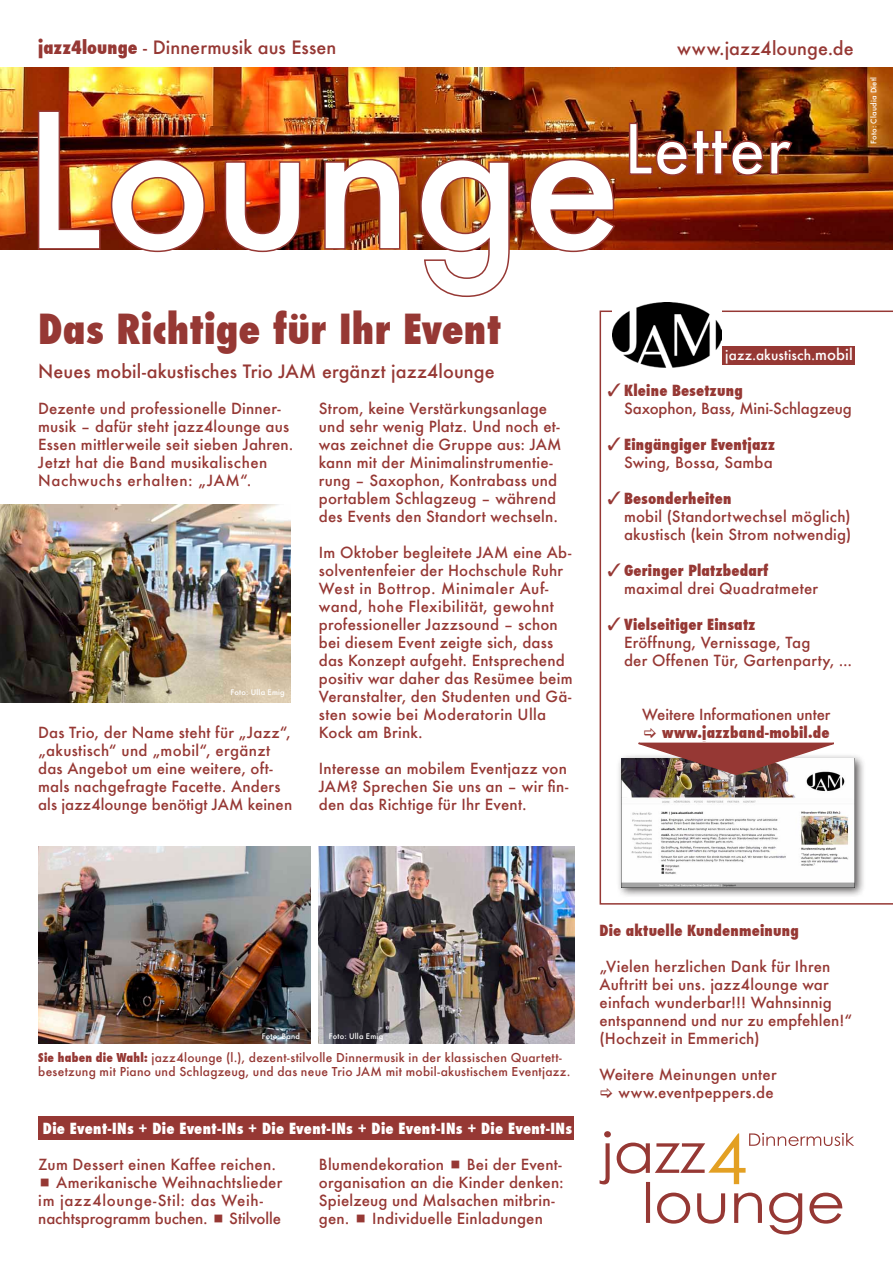
<style>
.page{position:relative;width:893px;height:1263px;background:#fff}
.page>*{position:absolute;margin:0;border:0;box-sizing:border-box;transform-origin:0 0}
.t1{font:800 condensed 40.5px "Futura";letter-spacing:.005em;color:#963834}
.t2{font:500 18px "Futura";letter-spacing:.005em;color:#963834}
.t3{font:500 15px/18px "Futura";letter-spacing:.015em;color:#963834}
.t4{font:500 15px/18px "Futura";letter-spacing:-.005em;color:#963834}
.t5{font:800 condensed 15px/18px "Futura";letter-spacing:.015em;color:#963834;text-align:right}
.t6{font:800 condensed 15px "Futura";letter-spacing:.02em;color:#fff}
.t7{font:500 15px "Futura";letter-spacing:.045em;color:#963834}
.t8{font:500 13.5px "Futura";letter-spacing:.01em;color:#fff}
.t9{font:500 12px/14.4px "Futura";letter-spacing:.025em;color:#963834}
.t10{font:500 7.5px "Futura";letter-spacing:.03em;color:#fff}
.s1{font-weight:800;font-stretch:condensed}
.s2{font-size:15px}
.s3{font-weight:500;font-stretch:normal}
</style>
<div class="page">
<svg style="left:600px;top:1131px;width:254px;height:103px"></svg>
<svg style="left:600px;top:310px;width:293px;height:595px"></svg>
<img style="left:319px;top:846px;width:255px;height:198px">
<img style="left:38px;top:846px;width:272px;height:198px">
<div style="left:719px;top:346px;width:136px;height:18px;background:#963834"></div>
<img style="left:0;top:504px;width:290px;height:198px">
<img style="left:612px;top:302px;width:110px;height:66px">
<div style="left:38px;top:1116px;width:536px;height:23px;background:#963834"></div>
<div style="left:616px;top:753px;width:249px;height:145px;background:#231f20;opacity:.75"></div>
<img style="left:621px;top:758px;width:234px;height:129px">
<div style="left:619px;top:698px;width:235px;height:43px;background:#fff"></div>
<img style="left:0;top:68px;width:893px;height:182px">
<img style="left:37px;top:110px;width:579px;height:187px">
<img style="left:628px;top:122px;width:165px;height:55px">
<svg style="left:621px;top:688px;width:222px;height:88px"></svg>
<p class="t2" style="left:38px;top:35px;width:300px"><span class="s1">jazz4lounge</span> - Dinnermusik aus Essen</p>
<p class="t2" style="left:677px;top:36px;width:178px">www.jazz4lounge.de</p>
<p class="t10" style="left:868px;top:144px;width:68px;rotate:-90deg">Foto: Claudia Dietl</p>
<h1 class="t1" style="left:38px;top:301px;width:464px">Das Richtige für Ihr Event</h1>
<p class="t2" style="left:38px;top:358px;width:458px">Neues mobil-akustisches Trio JAM ergänzt jazz4lounge</p>
<p class="t3" style="left:38px;top:399px;width:257px">Dezente und professionelle Dinner&shy;musik – dafür steht jazz4lounge aus Essen mittlerweile seit sieben Jahren.<br>Jetzt hat die Band musikalischen Nachwuchs erhalten: „JAM“.</p>
<p class="t10" style="left:231px;top:687px;width:56px">Foto: Ulla Emig</p>
<p class="t3" style="left:38px;top:723px;width:256px">Das Trio, der Name steht für „Jazz“, „akustisch“ und „mobil“, ergänzt das Angebot um eine weitere, oft&shy;mals nachgefragte Facette. Anders als jazz4lounge benötigt JAM keinen</p>
<p class="t3" style="left:319px;top:399px;width:244px">Strom, keine Verstärkungsanlage und sehr wenig Platz. Und noch et&shy;was zeichnet die Gruppe aus: JAM kann mit der Minimalinstrumentie&shy;rung – Saxophon, Kontrabass und portablem Schlagzeug – während des Events den Standort wechseln.</p>
<p class="t3" style="left:319px;top:543px;width:255px">Im Oktober begleitete JAM eine Ab&shy;solventenfeier der Hochschule Ruhr<br>West in Bottrop. Minimaler Auf&shy;wand, hohe Flexibilität, gewohnt professioneller Jazzsound – schon bei diesem Event zeigte sich, dass das Konzept aufgeht. Entsprechend positiv war daher das Resümee beim<br>Veranstalter, den Studenten und Gä&shy;sten sowie bei Moderatorin Ulla<br>Kock am Brink.</p>
<p class="t3" style="left:319px;top:759px;width:251px;text-align:justify">Interesse an mobilem Eventjazz von JAM? Sprechen Sie uns an – wir fin&shy;den das Richtige für Ihr Event.</p>
<p class="t8" style="left:725px;top:346px;width:129px">jazz.akustisch.<span class="s2">mobil</span></p>
<p class="t4" style="left:624px;top:381px;width:229px;text-indent:-16px">✓ <span class="s1">Kleine Besetzung<br></span>Saxophon, Bass, Mini-Schlagzeug</p>
<p class="t5" style="left:608px;top:436px;width:169px">✓ Eingängiger Eventjazz<br><span class="s3">Swing, Bossa, Samba</span></p>
<p class="t3" style="left:624px;top:489px;width:229px;text-indent:-16px">✓ <span class="s1">Besonderheiten<br></span>mobil (Standortwechsel möglich) akustisch (kein Strom notwendig)</p>
<p class="t3" style="left:624px;top:561px;width:196px;text-indent:-16px">✓ <span class="s1">Geringer Platzbedarf </span>maximal drei Quadratmeter</p>
<p class="t3" style="left:624px;top:615px;width:230px;text-indent:-16px">✓ <span class="s1">Vielseitiger Einsatz<br></span>Eröffnung, Vernissage, Tag<br>der Offenen Tür, Gartenparty, ...</p>
<p class="t4" style="left:642px;top:705px;width:190px">Weitere Informationen unter</p>
<p class="t5" style="left:662px;top:724px;width:169px">www.jazzband-mobil.de</p>
<p class="t10" style="left:262px;top:1031px;width:40px">Foto: Band</p>
<p class="t10" style="left:329px;top:1031px;width:56px">Foto: Ulla Emig</p>
<p class="t9" style="left:38px;top:1050px;width:534px"><span class="s1">Sie haben die Wahl:</span> jazz4lounge (l.), dezent-stilvolle Dinnermusik in der klassischen Quartett&shy;besetzung mit Piano und Schlagzeug, und das neue Trio JAM mit mobil-akustischem Eventjazz.</p>
<p class="t6" style="left:43px;top:1118px;width:531px">Die Event-INs + Die Event-INs + Die Event-INs + Die Event-INs + Die Event-INs</p>
<p class="t3" style="left:38px;top:1155px;width:239px">Zum Dessert einen Kaffee reichen.</p>
<p class="t3" style="left:56px;top:1173px;width:228px">Amerikanische Weihnachtslieder</p>
<p class="t7" style="left:38px;top:1190px;width:226px">im jazz4lounge-Stil: das Weih-</p>
<p class="t4" style="left:38px;top:1209px;width:171px">nachtsprogramm buchen.</p>
<p class="t4" style="left:229px;top:1209px;width:53px">Stilvolle</p>
<p class="t3" style="left:319px;top:1155px;width:246px;text-indent:148px">Bei der Event&shy;organisation an die Kinder denken:<br>Spielzeug und Malsachen mitbrin&shy;gen.</p>
<p class="t3" style="left:319px;top:1155px;width:127px">Blumendekoration</p>
<p class="t3" style="left:372px;top:1209px;width:172px">Individuelle Einladungen</p>
<p class="t5" style="left:600px;top:922px;width:201px">Die aktuelle Kundenmeinung</p>
<p class="t3" style="left:600px;top:957px;width:254px">„Vielen herzlichen Dank für Ihren<br>Auftritt bei uns. jazz4lounge war einfach wunderbar!!! Wahnsinnig entspannend und nur zu empfehlen!“ (Hochzeit in Emmerich)</p>
<p class="t3" style="left:600px;top:1065px;width:179px;text-align:right">Weitere Meinungen unter www.eventpeppers.de</p>
</div>
